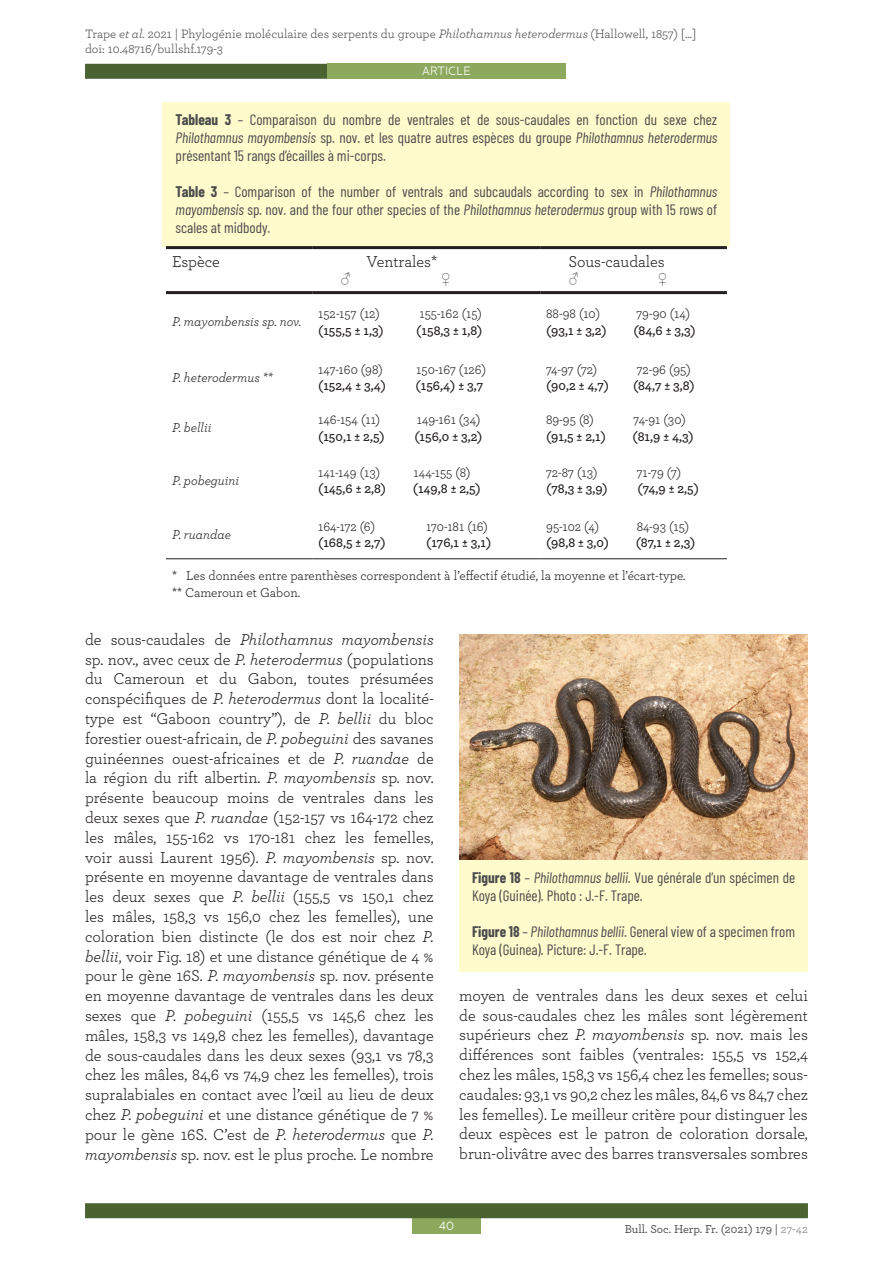
<style>
.page{position:relative;width:893px;height:1263px;background:#fff}
.page>*{position:absolute;margin:0;border:0;box-sizing:border-box;transform-origin:0 0}
.Article_-_Texte{font:16.5px/19.8px "Archer";color:#231f20;text-align:justify}
.Légende_-_fr{font:15px/18px "Barlow Condensed";color:#4b4c4d;text-align:justify}
.Article_-_Texte-2{font:13.5px "Archer";color:#231f20}
.Article_-_Texte-3{font:600 13.5px "Archer";color:#231f20}
.Article_-_Texte-4{font:italic 13.5px "Archer";color:#231f20}
.t1{font:13.5px "Arial";color:#231f20}
.t2{font:12.75px/15px "Archer";color:#4b4c4d}
.t3{font:500 12px "Archer";color:#4b4c4d}
.t4{font:12px "Banda";letter-spacing:-.01em;color:#fff}
.s1{font-style:italic}
.s2{font-weight:700}
.s3{color:#939598}
</style>
<div class="page">
<div style="left:412px;top:1218px;width:68px;height:15px;background:#8da95e"></div>
<div style="left:85px;top:1203px;width:723px;height:15px;background:#4a6331"></div>
<div style="left:85px;top:64px;width:457px;height:15px;background:#4a6331"></div>
<div style="left:327px;top:64px;width:239px;height:15px;background:#8da95e"></div>
<div style="left:163px;top:102px;width:567px;height:144px;background:#fffbcc"></div>
<hr style="left:166px;top:291px;width:146px;height:3px;background:#231f20">
<hr style="left:540px;top:291px;width:187px;height:3px;background:#231f20">
<hr style="left:166px;top:246px;width:146px;height:3px;background:#231f20">
<hr style="left:540px;top:246px;width:187px;height:3px;background:#231f20">
<hr style="left:312px;top:246px;width:228px;height:3px;background:#231f20">
<hr style="left:312px;top:291px;width:228px;height:3px;background:#231f20">
<hr style="left:166px;top:558px;width:146px;height:1px;background:#231f20">
<hr style="left:312px;top:558px;width:228px;height:1px;background:#231f20">
<hr style="left:540px;top:558px;width:187px;height:1px;background:#231f20">
<img style="left:459px;top:635px;width:349px;height:225px">
<div style="left:459px;top:860px;width:349px;height:112px;background:#fffbcc"></div>
<p class="t2" style="left:85px;top:26px;width:613px">Trape <span class="s1">et al.</span> 2021 | Phylogénie moléculaire des serpents du groupe <span class="s1">Philothamnus heterodermus</span> (Hallowell, 1857) [...] doi: 10.48716/bullshf.179-3</p>
<p class="t4" style="left:422px;top:64px;width:51px">ARTICLE</p>
<p class="Légende_-_fr" style="left:176px;top:110px;width:543px"><span class="s2">Tableau 3</span> – Comparaison du nombre de ventrales et de sous-caudales en fonction du sexe chez <span class="s1">Philothamnus mayombensis</span> sp. nov. et les quatre autres espèces du groupe <span class="s1">Philothamnus heterodermus </span>présentant 15 rangs d’écailles à mi-corps.</p>
<p class="Légende_-_fr" style="left:176px;top:182px;width:543px"><span class="s2">Table 3</span> – Comparison of the number of ventrals and subcaudals according to sex in <span class="s1">Philothamnus mayombensis</span> sp. nov. and the four other species of the <span class="s1">Philothamnus heterodermus</span> group with 15 rows of scales at midbody.</p>
<p class="Article_-_Texte" style="left:172px;top:251px;width:49px">Espèce</p>
<p class="Article_-_Texte" style="left:366px;top:251px;width:72px">Ventrales*</p>
<p class="t1" style="left:341px;top:269px;width:12px">♂</p>
<p class="t1" style="left:441px;top:269px;width:12px">♀</p>
<p class="Article_-_Texte" style="left:568px;top:251px;width:98px">Sous-caudales</p>
<p class="t1" style="left:569px;top:269px;width:12px">♂</p>
<p class="t1" style="left:658px;top:269px;width:12px">♀</p>
<p class="Article_-_Texte-4" style="left:172px;top:312px;width:131px">P. mayombensis sp. nov.</p>
<p class="Article_-_Texte-4" style="left:172px;top:368px;width:102px">P. heterodermus **</p>
<p class="Article_-_Texte-4" style="left:172px;top:418px;width:41px">P. bellii</p>
<p class="Article_-_Texte-4" style="left:172px;top:471px;width:69px">P. pobeguini</p>
<p class="Article_-_Texte-2" style="left:318px;top:304px;width:63px">152-157 (12)</p>
<p class="Article_-_Texte-2" style="left:419px;top:304px;width:64px">155-162 (15)</p>
<p class="Article_-_Texte-3" style="left:318px;top:320px;width:67px">(155,5 ± 1,3)</p>
<p class="Article_-_Texte-3" style="left:416px;top:320px;width:68px">(158,3 ± 1,8)</p>
<p class="Article_-_Texte-2" style="left:318px;top:360px;width:66px">147-160 (98)</p>
<p class="Article_-_Texte-2" style="left:416px;top:360px;width:71px">150-167 (126)</p>
<p class="Article_-_Texte-3" style="left:318px;top:375px;width:69px">(152,4 ± 3,4)</p>
<p class="Article_-_Texte-3" style="left:416px;top:375px;width:69px">(156,4) ± 3,7</p>
<p class="Article_-_Texte-2" style="left:318px;top:411px;width:64px">146-154 (11)</p>
<p class="Article_-_Texte-2" style="left:417px;top:411px;width:65px">149-161 (34)</p>
<p class="Article_-_Texte-3" style="left:318px;top:426px;width:68px">(150,1 ± 2,5)</p>
<p class="Article_-_Texte-3" style="left:414px;top:426px;width:70px">(156,0 ± 3,2)</p>
<p class="Article_-_Texte-2" style="left:318px;top:463px;width:63px">141-149 (13)</p>
<p class="Article_-_Texte-2" style="left:414px;top:463px;width:58px">144-155 (8)</p>
<p class="Article_-_Texte-3" style="left:318px;top:479px;width:70px">(145,6 ± 2,8)</p>
<p class="Article_-_Texte-3" style="left:413px;top:479px;width:70px">(149,8 ± 2,5)</p>
<p class="Article_-_Texte-2" style="left:546px;top:304px;width:55px">88-98 (10)</p>
<p class="Article_-_Texte-2" style="left:637px;top:304px;width:55px">79-90 (14)</p>
<p class="Article_-_Texte-3" style="left:546px;top:320px;width:62px">(93,1 ± 3,2)</p>
<p class="Article_-_Texte-3" style="left:633px;top:320px;width:64px">(84,6 ± 3,3)</p>
<p class="Article_-_Texte-2" style="left:546px;top:360px;width:53px">74-97 (72)</p>
<p class="Article_-_Texte-2" style="left:637px;top:360px;width:55px">72-96 (95)</p>
<p class="Article_-_Texte-3" style="left:546px;top:375px;width:64px">(90,2 ± 4,7)</p>
<p class="Article_-_Texte-3" style="left:633px;top:375px;width:63px">(84,7 ± 3,8)</p>
<p class="Article_-_Texte-2" style="left:546px;top:411px;width:49px">89-95 (8)</p>
<p class="Article_-_Texte-2" style="left:633px;top:411px;width:54px">74-91 (30)</p>
<p class="Article_-_Texte-3" style="left:546px;top:426px;width:61px">(91,5 ± 2,1)</p>
<p class="Article_-_Texte-3" style="left:633px;top:426px;width:63px">(81,9 ± 4,3)</p>
<p class="Article_-_Texte-2" style="left:546px;top:463px;width:53px">72-87 (13)</p>
<p class="Article_-_Texte-2" style="left:637px;top:463px;width:46px">71-79 (7)</p>
<p class="Article_-_Texte-3" style="left:546px;top:479px;width:63px">(78,3 ± 3,9)</p>
<p class="Article_-_Texte-3" style="left:637px;top:479px;width:63px">(74,9 ± 2,5)</p>
<p class="Article_-_Texte-2" style="left:546px;top:517px;width:55px">95-102 (4)</p>
<p class="Article_-_Texte-2" style="left:637px;top:517px;width:54px">84-93 (15)</p>
<p class="Article_-_Texte-3" style="left:546px;top:532px;width:64px">(98,8 ± 3,0)</p>
<p class="Article_-_Texte-3" style="left:636px;top:532px;width:61px">(87,1 ± 2,3)</p>
<p class="Article_-_Texte-2" style="left:172px;top:567px;width:515px">* Les données entre parenthèses correspondent à l’effectif étudié, la moyenne et l’écart-type.</p>
<p class="Article_-_Texte-2" style="left:172px;top:583px;width:130px">** Cameroun et Gabon.</p>
<p class="Article_-_Texte-2" style="left:318px;top:517px;width:58px">164-172 (6)</p>
<p class="Article_-_Texte-2" style="left:426px;top:517px;width:63px">170-181 (16)</p>
<p class="Article_-_Texte-3" style="left:318px;top:532px;width:69px">(168,5 ± 2,7)</p>
<p class="Article_-_Texte-3" style="left:426px;top:532px;width:67px">(176,1 ± 3,1)</p>
<p class="Article_-_Texte-4" style="left:172px;top:525px;width:60px">P. ruandae</p>
<p class="Article_-_Texte" style="left:85px;top:628px;width:350px">de sous-caudales de <span class="s1">Philothamnus mayombensis </span>sp. nov., avec ceux de <span class="s1">P. heterodermus</span> (populations du Cameroun et du Gabon, toutes présumées conspécifiques de <span class="s1">P. heterodermus</span> dont la localité&shy;type est “Gaboon country”), de <span class="s1">P. bellii</span> du bloc forestier ouest-africain, de <span class="s1">P. pobeguini</span> des savanes guinéennes ouest-africaines et de <span class="s1">P. ruandae</span> de la région du rift albertin. <span class="s1">P. mayombensis</span> sp. nov. présente beaucoup moins de ventrales dans les deux sexes que <span class="s1">P. ruandae</span> (152-157 vs 164-172 chez les mâles, 155-162 vs 170-181 chez les femelles, voir aussi Laurent 1956). <span class="s1">P. mayombensis</span> sp. nov. présente en moyenne davantage de ventrales dans les deux sexes que <span class="s1">P. bellii</span> (155,5 vs 150,1 chez les mâles, 158,3 vs 156,0 chez les femelles), une coloration bien distincte (le dos est noir chez <span class="s1">P. bellii</span>, voir Fig. 18) et une distance génétique de 4 % pour le gène 16S. <span class="s1">P. mayombensis</span> sp. nov. présente en moyenne davantage de ventrales dans les deux sexes que <span class="s1">P. pobeguini</span> (155,5 vs 145,6 chez les mâles, 158,3 vs 149,8 chez les femelles), davantage de sous-caudales dans les deux sexes (93,1 vs 78,3 chez les mâles, 84,6 vs 74,9 chez les femelles), trois supralabiales en contact avec l’œil au lieu de deux chez <span class="s1">P. pobeguini</span> et une distance génétique de 7 % pour le gène 16S. C’est de <span class="s1">P. heterodermus</span> que <span class="s1">P. mayombensis</span> sp. nov. est le plus proche. Le nombre</p>
<p class="Légende_-_fr" style="left:472px;top:868px;width:325px"><span class="s2">Figure 18</span> – <span class="s1">Philothamnus bellii.</span> Vue générale d’un spécimen de<br>Koya (Guinée). Photo : J.-F. Trape.</p>
<p class="Légende_-_fr" style="left:472px;top:922px;width:325px"><span class="s2">Figure 18</span> – <span class="s1">Philothamnus bellii</span>. General view of a specimen from<br>Koya (Guinea). Picture: J.-F. Trape.</p>
<p class="Article_-_Texte" style="left:459px;top:985px;width:350px">moyen de ventrales dans les deux sexes et celui de sous-caudales chez les mâles sont légèrement supérieurs chez <span class="s1">P. mayombensis</span> sp. nov. mais les différences sont faibles (ventrales: 155,5 vs 152,4 chez les mâles, 158,3 vs 156,4 chez les femelles; sous&shy;caudales: 93,1 vs 90,2 chez les mâles, 84,6 vs 84,7 chez les femelles). Le meilleur critère pour distinguer les deux espèces est le patron de coloration dorsale, brun-olivâtre avec des barres transversales sombres</p>
<p class="t4" style="left:439px;top:1218px;width:17px">40</p>
<p class="t3" style="left:625px;top:1220px;width:185px">Bull. Soc. Herp. Fr. (2021) 179 | <span class="s3">27-42</span></p>
</div>
